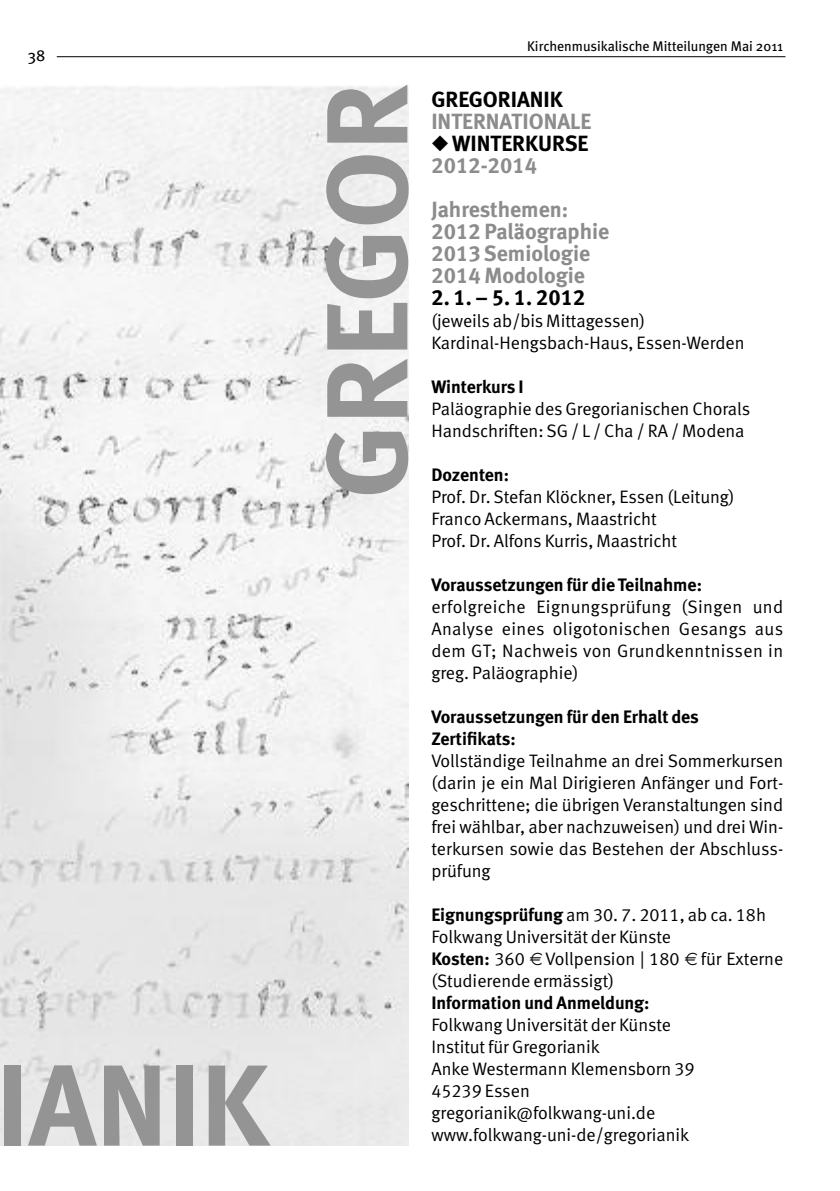
<style>
.page{position:relative;width:840px;height:1191px;background:#fff}
.page>*{position:absolute;margin:0;border:0;box-sizing:border-box;transform-origin:0 0}
.t1{font:22px/22px "Meta Bold LF";color:#8c8c8c}
.t2{font:22px/22px "Meta Bold LF";color:#000}
.t3{font:18px/22px "Meta Normal LF";color:#000}
.t4{font:700 18px/22px "Meta";color:#000}
.t5{font:16px "Meta";color:#000}
.t6{font:14px "Meta";color:#000}
.s1{color:#8c8c8c}
.s2{font-family:"Meta";font-weight:700}
</style>
<div class="page">
<hr style="left:57px;top:56px;width:728px;height:1px;background:#000">
<img style="left:0;top:85px;width:408px;height:1060px">
<svg style="left:208px;top:1065px;width:62px;height:80px"></svg>
<div style="left:176px;top:1065px;width:16px;height:80px;background:#949494"></div>
<svg style="left:104px;top:1065px;width:55px;height:80px"></svg>
<svg style="left:28px;top:1065px;width:69px;height:80px"></svg>
<div style="left:4px;top:1065px;width:17px;height:80px;background:#949494"></div>
<svg style="left:327px;top:85px;width:80px;height:58px"></svg>
<svg style="left:326px;top:155px;width:82px;height:69px"></svg>
<svg style="left:326px;top:236px;width:82px;height:113px"></svg>
<svg style="left:327px;top:359px;width:80px;height:58px"></svg>
<svg style="left:326px;top:432px;width:82px;height:62px"></svg>
<p class="t5" style="left:28px;top:49px;width:19px">38</p>
<p class="t6" style="left:526px;top:41px;width:257px">Kirchenmusikalische Mitteilungen Mai 2011</p>
<p class="t2" style="left:431px;top:90px;width:133px">GREGORIANIK</p>
<p class="t1" style="left:431px;top:112px;width:161px">INTERNATIONALE</p>
<p class="t2" style="left:431px;top:134px;width:158px">◆ WINTERKURSE<br><span class="s1">2012-2014</span></p>
<p class="t1" style="left:431px;top:200px;width:179px">Jahresthemen:<br>2012 Paläographie<br>2013Semiologie<br>2014 Modologie</p>
<p class="t2" style="left:431px;top:288px;width:155px">2. 1. – 5. 1. 2012</p>
<p class="t3" style="left:431px;top:311px;width:314px">(jeweils ab/bis Mittagessen)<br>Kardinal-Hengsbach-Haus, Essen-Werden</p>
<p class="t4" style="left:431px;top:377px;width:94px">Winterkurs I</p>
<p class="t3" style="left:431px;top:399px;width:320px">Paläographie des Gregorianischen Chorals<br>Handschriften:SG / L/ Cha / RA / Modena</p>
<p class="t4" style="left:431px;top:465px;width:79px">Dozenten:</p>
<p class="t3" style="left:431px;top:487px;width:304px">Prof. Dr.Stefan Klöckner, Essen (Leitung)<br>Franco Ackermans, Maastricht<br>Prof. Dr. Alfons Kurris, Maastricht</p>
<p class="t4" style="left:431px;top:575px;width:272px">Voraussetzungen für dieTeilnahme:</p>
<p class="t3" style="left:431px;top:597px;width:353px;text-align:justify">erfolgreiche Eignungsprüfung (Singen und Analyse eines oligotonischen Gesangs aus dem GT; Nachweis von Grundkenntnissen in greg. Paläographie)</p>
<p class="t4" style="left:431px;top:707px;width:269px">Voraussetzungen für den Erhalt des<br>Zertifikats:</p>
<p class="t3" style="left:431px;top:751px;width:353px;text-align:justify">Vollständige Teilnahme an drei Sommerkursen (darin je ein Mal Dirigieren Anfänger und Fort&shy;geschrittene; die übrigen Veranstaltungen sind frei wählbar, aber nachzuweisen) und drei Win&shy;terkursen sowie das Bestehen der Abschluss&shy;prüfung</p>
<p class="t3" style="left:431px;top:905px;width:353px"><span class="s2">Eignungsprüfung</span> am 30. 7. 2011, ab ca. 18h Folkwang Universität der Künste<br><span class="s2">Kosten:</span> 360 Vollpension | 180 für Externe (Studierende ermässigt)</p>
<p class="t4" style="left:431px;top:993px;width:219px">Information und Anmeldung:</p>
<p class="t3" style="left:431px;top:1015px;width:264px">Folkwang Universität der Künste<br>Institut für Gregorianik<br>Anke Westermann Klemensborn 39<br>45239 Essen gregorianik@folkwang-uni.de www.folkwang-uni-de/gregorianik</p>
</div>
